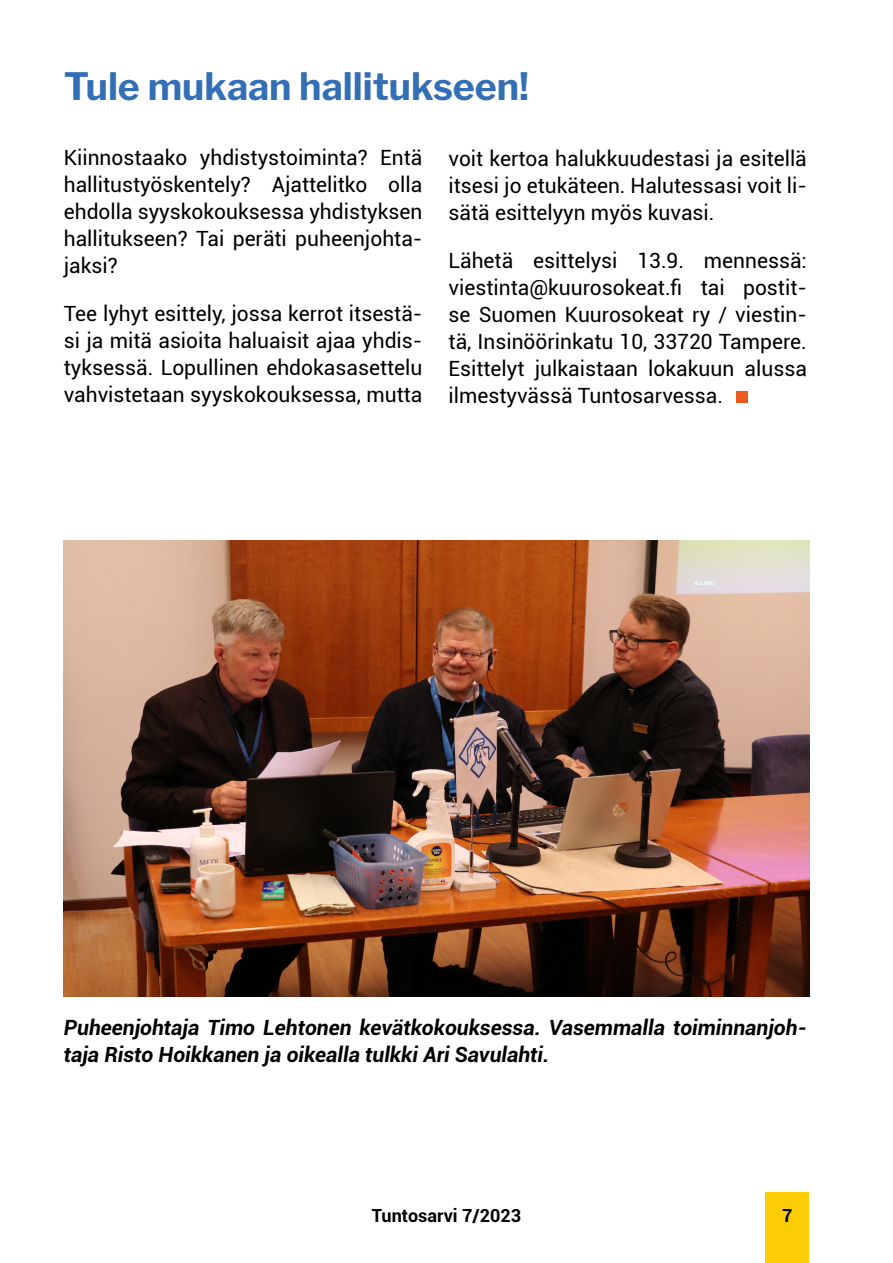
<style>
.page{position:relative;width:893px;height:1263px;background:#fff}
.page>*{position:absolute;margin:0;border:0;box-sizing:border-box;transform-origin:0 0}
.t1{font:700 37.5px "Libre Franklin";color:#336fb6}
.t2{font:21px/27px "Roboto";color:#000;text-align:justify}
.t3{font:italic 700 21px/27px "Roboto";color:#000}
.t4{font:700 18px "Roboto";color:#000}
</style>
<div class="page">
<div style="left:765px;top:1192px;width:44px;height:71px;background:#fccd05"></div>
<img style="left:64px;top:540px;width:745px;height:456px">
<div style="left:736px;top:391px;width:12px;height:11px;background:#eb5b1d"></div>
<h1 class="t1" style="left:64px;top:64px;width:467px">Tule mukaan hallitukseen!</h1>
<p class="t2" style="left:64px;top:143px;width:360px">Kiinnostaako yhdistystoiminta? Entä hallitustyöskentely? Ajattelitko olla ehdolla syyskokouksessa yhdistyksen hallitukseen? Tai peräti puheenjohta&shy;jaksi?</p>
<p class="t2" style="left:64px;top:299px;width:360px">Tee lyhyt esittely, jossa kerrot itsestä&shy;si ja mitä asioita haluaisit ajaa yhdis&shy;tyksessä. Lopullinen ehdokasasettelu vahvistetaan syyskokouksessa, mutta</p>
<p class="t2" style="left:449px;top:144px;width:360px">voit kertoa halukkuudestasi ja esitellä itsesi jo etukäteen. Halutessasi voit li&shy;sätä esittelyyn myös kuvasi.</p>
<p class="t2" style="left:449px;top:246px;width:360px">Lähetä esittelysi 13.9. mennessä: viestinta@kuurosokeat.fi tai postit&shy;se Suomen Kuurosokeat ry / viestin&shy;tä, Insinöörinkatu 10, 33720 Tampere.<br>Esittelyt julkaistaan lokakuun alussa ilmestyvässä Tuntosarvessa.</p>
<p class="t3" style="left:64px;top:1013px;width:745px">Puheenjohtaja Timo Lehtonen kevätkokouksessa. Vasemmalla toiminnanjoh&shy;taja Risto Hoikkanen ja oikealla tulkki Ari Savulahti.</p>
<p class="t4" style="left:372px;top:1203px;width:151px">Tuntosarvi 7/2023</p>
<p class="t4" style="left:782px;top:1203px;width:12px">7</p>
</div>
